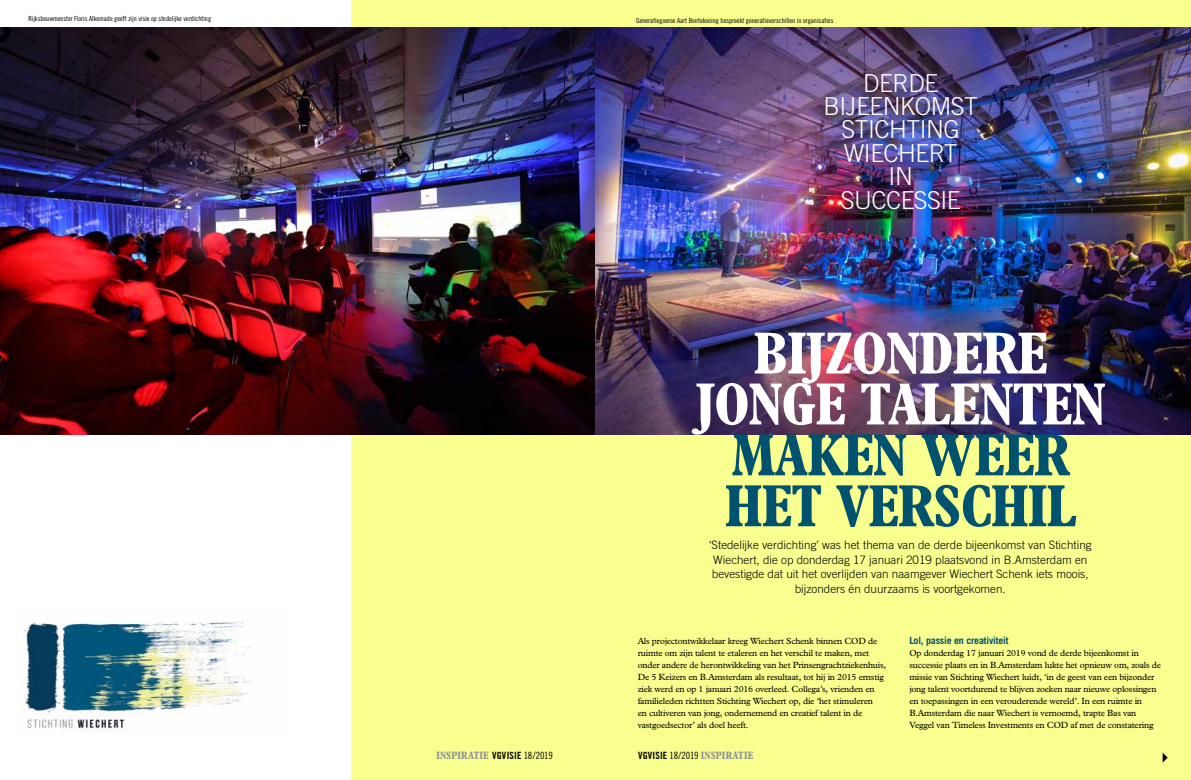
<style>
.page{position:relative;width:1191px;height:780px;background:#fff}
.page>*{position:absolute;margin:0;border:0;box-sizing:border-box;transform-origin:0 0}
.t1{font:700 condensed 59.7px/50.9px "M Plantin";letter-spacing:-.02em;color:#fff;text-align:center}
.t2{font:700 condensed 59.7px/50.9px "M Plantin";letter-spacing:-.02em;color:#01526f}
.t3{font:300 24.7px/23.4px "Trade Gothic";letter-spacing:-.02em;color:#fff;text-align:center}
.t4{font:300 11.6px/14.7px "Trade Gothic";color:#000;text-align:center}
.t5{font:700 condensed 10.7px "M Plantin";color:#939598}
.t6{font:700 10px "Trade Gothic";letter-spacing:-.02em;color:#015270}
.t7{font:9px/12px "M Plantin";letter-spacing:-.02em;color:#000}
.t8{font:7px "Trade Gothic Cond Eighteen";color:#000}
.s1{font-family:"Trade Gothic Bold Cond Twenty";font-weight:400;font-stretch:normal;font-size:10px;color:#000}
.s2{font-family:"Trade Gothic Cond Eighteen";font-weight:400;font-stretch:normal;font-size:10px;color:#000}
</style>
<div class="page">
<div style="left:351px;top:0;width:840px;height:780px;background:#f8ff8f"></div>
<svg style="left:1162px;top:752px;width:5px;height:10px"></svg>
<img style="left:24px;top:622px;width:227px;height:111px">
<img style="left:0;top:27px;width:595px;height:407px">
<img style="left:595px;top:27px;width:596px;height:407px">
<p class="t8" style="left:28px;top:15px;width:184px">Rijksbouwmeester Floris Alkemade geeft zijn visie op stedelijke verdichting</p>
<p class="t8" style="left:636px;top:16px;width:199px">Generatiegoeroe Aart Bontekoning bespreekt generatieverschillen in organisaties</p>
<h2 class="t3" style="left:823px;top:71px;width:156px">Derde<br>b ijeenkomst<br>Stichting<br>Wiechert<br>in<br>successie</h2>
<h1 class="t1" style="left:695px;top:327px;width:412px">BIJZONDERE<br>JONGE TALENTEN</h1>
<h1 class="t2" style="left:724px;top:428px;width:354px">MAKEN WEER<br>HET VERSCHIL</h1>
<p class="t4" style="left:709px;top:537px;width:384px">‘Stedelijke verdichting’ was het thema van de derde bijeenkomst van Stichting Wiechert, die op donderdag 17 januari 2019 plaatsvond in B.Amsterdam en bevestigde dat uit het overlijden van naamgever Wiechert Schenk iets moois, bijzonders én duurzaams is voortgekomen.</p>
<p class="t7" style="left:637px;top:634px;width:250px">Als projectontwikkelaar kreeg Wiechert Schenk binnen COD de ruimte om zijn talent te etaleren en het verschil te maken, met onder andere de herontwikkeling van het Prinsengrachtziekenhuis, De 5 Keizers en B.Amsterdam als resultaat, tot hij in 2015 ernstig ziek werd en op 1 januari 2016 overleed. Collega’s, vrienden en familieleden richtten Stichting Wiechert op, die ‘het stimuleren<br>en cultiveren van jong, ondernemend en creatief talent in de vastgoedsector’ als doel heeft.</p>
<p class="t6" style="left:909px;top:634px;width:101px">Lol, passie en creativiteit</p>
<p class="t7" style="left:909px;top:646px;width:253px">Op donderdag 17 januari 2019 vond de derde bijeenkomst in successie plaats en in B.Amsterdam lukte het opnieuw om, zoals de missie van Stichting Wiechert luidt, ‘in de geest van een bijzonder jong talent voortdurend te blijven zoeken naar nieuwe oplossingen en toepassingen in een verouderende wereld’. In een ruimte in B.Amsterdam die naar Wiechert is vernoemd, trapte Bas van Veggel van Timeless Investments en COD af met de constatering</p>
<p class="t5" style="left:436px;top:748px;width:118px">INSPIRATIE <span class="s1">VGVISIE</span> <span class="s2">18/2019</span></p>
<p class="t5" style="left:638px;top:748px;width:117px"><span class="s1">VGVISIE</span> <span class="s2">18/2019</span> INSPIRATIE</p>
</div>
